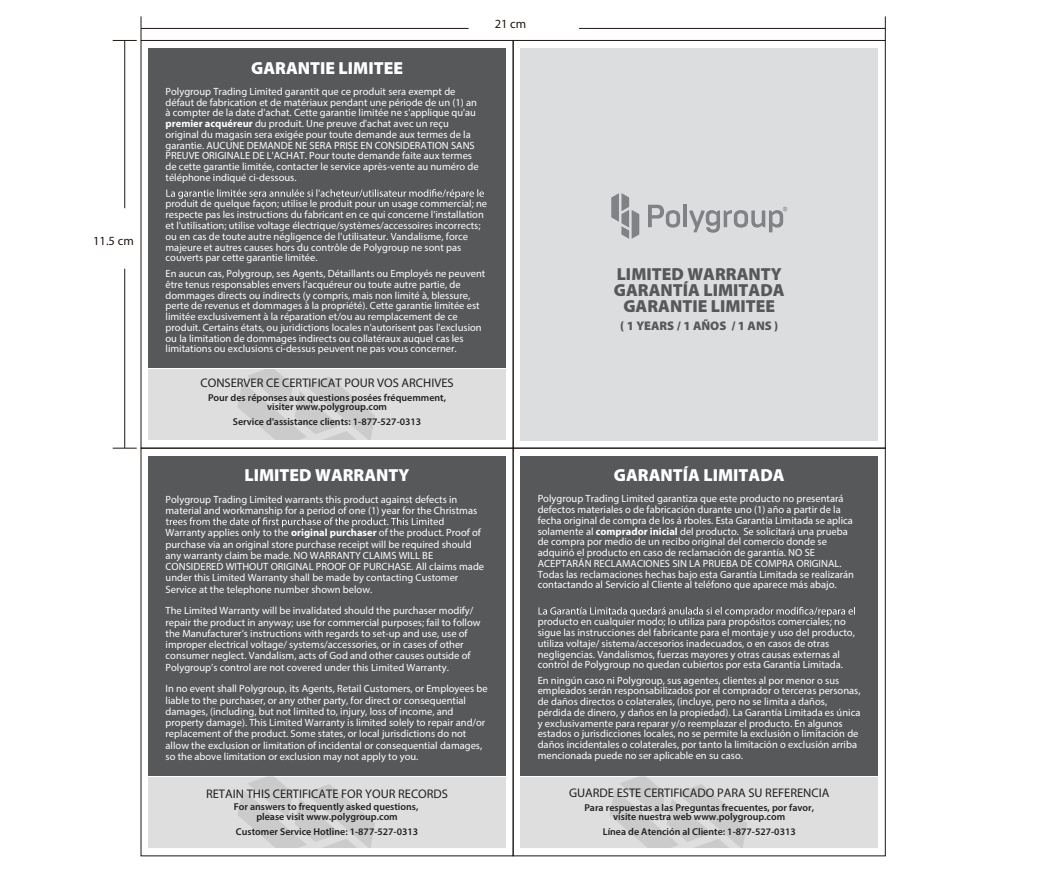
<style>
.page{position:relative;width:1053px;height:893px;background:#fff}
.page>*{position:absolute;margin:0;border:0;box-sizing:border-box;transform-origin:0 0}
.t1{font:900 17.5px "Myriad Pro";color:#fff}
.t2{font:900 17.5px/16.2px "Myriad Pro";color:#57585a;text-align:center}
.t3{font:12.5px "Myriad Pro";color:#231f20}
.t4{font:900 12.5px "Myriad Pro";color:#57585a}
.t5{font:12.5px "Myriad Pro";color:#201814}
.t6{font:10.5px/10.8px "Myriad Pro";color:#fff}
.t7{font:600 10px/9.4px "Myriad Pro";color:#231f20;text-align:center}
.s1{font-weight:700}
</style>
<div class="page">
<div style="left:513px;top:448px;width:372px;height:407px;border:1px solid #201814"></div>
<div style="left:148px;top:456px;width:357px;height:319px;background:#57585a"></div>
<div style="left:520px;top:456px;width:357px;height:319px;background:#57585a"></div>
<div style="left:148px;top:48px;width:357px;height:320px;background:#57585a"></div>
<div style="left:520px;top:48px;width:357px;height:392px;background:#dcdddf"></div>
<div style="left:513px;top:40px;width:372px;height:408px;border:1px solid #201814"></div>
<svg style="left:538px;top:607px;width:315px;height:9px"></svg>
<svg style="left:166px;top:189px;width:318px;height:10px"></svg>
<svg style="left:166px;top:517px;width:277px;height:10px"></svg>
<hr style="left:124px;top:40px;width:1px;height:168px;background:#201814">
<svg style="left:113px;top:448px;width:24px;height:1px"></svg>
<hr style="left:124px;top:269px;width:1px;height:179px;background:#201814">
<svg style="left:885px;top:16px;width:1px;height:24px"></svg>
<hr style="left:579px;top:28px;width:306px;height:1px;background:#201814">
<svg style="left:113px;top:16px;width:29px;height:25px"></svg>
<hr style="left:141px;top:28px;width:327px;height:1px;background:#201814">
<svg style="left:611px;top:193px;width:28px;height:46px"></svg>
<svg style="left:648px;top:205px;width:32px;height:22px"></svg>
<hr style="left:683px;top:204px;width:3px;height:23px;background:#808285">
<svg style="left:689px;top:207px;width:98px;height:26px"></svg>
<div style="left:148px;top:369px;width:357px;height:71px;background:#dedede"></div>
<svg style="left:238px;top:369px;width:137px;height:71px"></svg>
<div style="left:520px;top:776px;width:357px;height:71px;background:#dedede"></div>
<svg style="left:609px;top:776px;width:138px;height:71px"></svg>
<div style="left:148px;top:776px;width:357px;height:71px;background:#dedede"></div>
<svg style="left:237px;top:776px;width:138px;height:71px"></svg>
<p class="t5" style="left:93px;top:233px;width:42px">11.5 cm</p>
<p class="t5" style="left:494px;top:17px;width:33px">21 cm</p>
<h1 class="t1" style="left:251px;top:58px;width:153px">GARANTIE LIMITEE</h1>
<p class="t6" style="left:165px;top:86px;width:314px">Polygroup Trading Limited garantit que ce produit sera exempt de défaut de fabrication et de matériaux pendant une période de un (1) an à compter de la date d'achat. Cette garantie limitée ne s'applique qu'au <span class="s1">premier acquéreur</span> du produit. Une preuve d'achat avec un reçu original du magasin sera exigée pour toute demande aux termes de la garantie. AUCUNE DEMANDE NE SERA PRISE EN CONSIDERATION SANS PREUVE ORIGINALE DE L'ACHAT. Pour toute demande faite aux termes de cette garantie limitée, contacter le service après-vente au numéro de téléphone indiqué ci-dessous.</p>
<p class="t6" style="left:165px;top:198px;width:323px">produit de quelque façon; utilise le produit pour un usage commercial; ne respecte pas les instructions du fabricant en ce qui concerne l'installation et l'utilisation; utilise voltage électrique/systèmes/accessoires incorrects; ou en cas de toute autre négligence de l'utilisateur. Vandalisme, force majeure et autres causes hors du contrôle de Polygroup ne sont pas couverts par cette garantie limitée.</p>
<p class="t6" style="left:165px;top:268px;width:321px">En aucun cas, Polygroup, ses Agents, Détaillants ou Employés ne peuvent être tenus responsables envers l'acquéreur ou toute autre partie, de dommages directs ou indirects (y compris, mais non limité à, blessure, perte de revenus et dommages à la propriété). Cette garantie limitée est limitée exclusivement à la réparation et/ou au remplacement de ce produit. Certains états, ou juridictions locales n'autorisent pas l'exclusion ou la limitation de dommages indirects ou collatéraux auquel cas les limitations ou exclusions ci-dessus peuvent ne pas vous concerner.</p>
<p class="t3" style="left:200px;top:375px;width:255px">CONSERVER CE CERTIFICAT POUR VOS ARCHIVES</p>
<p class="t7" style="left:208px;top:392px;width:240px">Pour des réponses aux questions posées fréquemment, visiter www.polygroup.com</p>
<p class="t7" style="left:233px;top:417px;width:190px">Service d'assistance clients: 1-877-527-0313</p>
<h1 class="t2" style="left:614px;top:266px;width:172px">LIMITED WARRANTY<br>GARANTÍA LIMITADA<br>GARANTIE LIMITEE</h1>
<p class="t4" style="left:620px;top:318px;width:160px">( 1 YEARS / 1 AÑOS / 1 ANS )</p>
<h1 class="t1" style="left:244px;top:465px;width:166px">LIMITED WARRANTY</h1>
<h1 class="t1" style="left:614px;top:465px;width:172px">GARANTÍA LIMITADA</h1>
<p class="t6" style="left:537px;top:493px;width:318px">Polygroup Trading Limited garantiza que este producto no presentará defectos materiales o de fabricación durante uno (1) año a partir de la fecha original de compra de los á rboles. Esta Garantía Limitada se aplica solamente al <span class="s1">comprador inicial</span> del producto. Se solicitará una prueba de compra por medio de un recibo original del comercio donde se adquirió el producto en caso de reclamación de garantía. NO SE ACEPTARÁN RECLAMACIONES SIN LA PRUEBA DE COMPRA ORIGINAL.<br>Todas las reclamaciones hechas bajo esta Garantía Limitada se realizarán contactando al Servicio al Cliente al teléfono que aparece más abajo.</p>
<p class="t6" style="left:537px;top:616px;width:318px">producto en cualquier modo; lo utiliza para propósitos comerciales; no sigue las instrucciones del fabricante para el montaje y uso del producto, utiliza voltaje/ sistema/accesorios inadecuados, o en casos de otras negligencias. Vandalismos, fuerzas mayores y otras causas externas al control de Polygroup no quedan cubiertos por esta Garantía Limitada.</p>
<p class="t6" style="left:537px;top:674px;width:324px">En ningún caso ni Polygroup, sus agentes, clientes al por menor o sus empleados serán responsabilizados por el comprador o terceras personas, de daños directos o colaterales, (incluye, pero no se limita a daños, pérdida de dinero, y daños en la propiedad). La Garantía Limitada es única y exclusivamente para reparar y/o reemplazar el producto. En algunos estados o jurisdicciones locales, no se permite la exclusión o limitación de daños incidentales o colaterales, por tanto la limitación o exclusión arriba mencionada puede no ser aplicable en su caso.</p>
<p class="t6" style="left:165px;top:493px;width:313px;line-height:11.2px">Polygroup Trading Limited warrants this product against defects in material and workmanship for a period of one (1) year for the Christmas</p>
<p class="t6" style="left:165px;top:527px;width:320px;line-height:11.2px">Warranty applies only to the <span class="s1">original purchaser</span> of the product. Proof of purchase via an original store purchase receipt will be required should any warranty claim be made. NO WARRANTY CLAIMS WILL BE CONSIDERED WITHOUT ORIGINAL PROOF OF PURCHASE. All claims made under this Limited Warranty shall be made by contacting Customer Service at the telephone number shown below.</p>
<p class="t6" style="left:165px;top:605px;width:316px;line-height:11.2px">The Limited Warranty will be invalidated should the purchaser modify/ repair the product in anyway; use for commercial purposes; fail to follow the Manufacturer’s instructions with regards to set-up and use, use of improper electrical voltage/ systems/accessories, or in cases of other consumer neglect. Vandalism, acts of God and other causes outside of Polygroup’s control are not covered under this Limited Warranty.</p>
<p class="t6" style="left:165px;top:683px;width:323px;line-height:11.2px">In no event shall Polygroup, its Agents, Retail Customers, or Employees be liable to the purchaser, or any other party, for direct or consequential damages, (including, but not limited to, injury, loss of income, and property damage). This Limited Warranty is limited solely to repair and/or replacement of the product. Some states, or local jurisdictions do not allow the exclusion or limitation of incidental or consequential damages, so the above limitation or exclusion may not apply to you.</p>
<p class="t3" style="left:206px;top:785px;width:243px">RETAIN THIS CERTIFICATE FOR YOUR RECORDS</p>
<p class="t7" style="left:234px;top:802px;width:186px">For answers to frequently asked questions, please visit www.polygroup.com</p>
<p class="t7" style="left:236px;top:826px;width:184px">Customer Service Hotline: 1-877-527-0313</p>
<p class="t3" style="left:569px;top:785px;width:262px">GUARDE ESTE CERTIFICADO PARA SU REFERENCIA</p>
<p class="t7" style="left:584px;top:802px;width:231px">Para respuestas a las Preguntas frecuentes, por favor, visite nuestra web www.polygroup.com</p>
<p class="t7" style="left:602px;top:826px;width:194px">Línea de Atención al Cliente: 1-877-527-0313</p>
</div>
